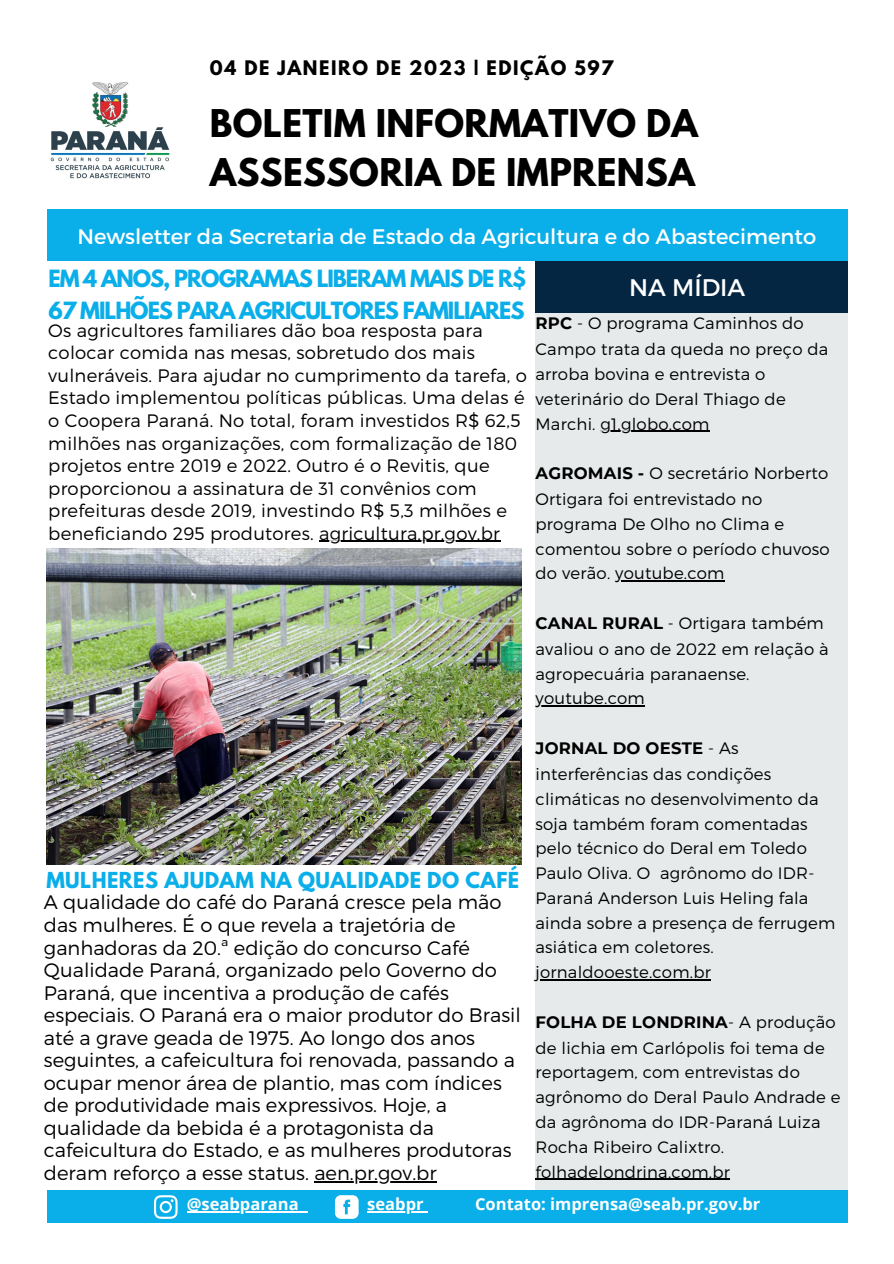
<style>
.page{position:relative;width:894px;height:1264px;background:#fff}
.page>*{position:absolute;margin:0;border:0;box-sizing:border-box;transform-origin:0 0}
.t1{font:700 33.9px/48.3px "League Spartan";letter-spacing:.01em;color:#000}
.t2{font:24px "Montserrat";color:#fff}
.t3{font:700 21px "League Spartan";letter-spacing:-.05em;color:#0aaee9}
.t4{font:21px "Montserrat";color:#fff}
.t5{font:300 19.5px/22.5px "Montserrat";color:#000}
.t6{font:700 19.5px "League Spartan";letter-spacing:.025em;color:#0aaee9}
.t7{font:300 18px/22.5px "Montserrat";letter-spacing:.015em;color:#000}
.t8{font:700 17.85px "League Spartan";letter-spacing:.09em;color:#000}
.t9{font:300 16.5px/24.9px "Montserrat";letter-spacing:.015em;color:#000}
.t10{font:700 16.5px "Open Sans";color:#fff}
.s1{font-weight:700}
</style>
<div class="page">
<div style="left:47px;top:209px;width:800px;height:52px;background:#0aaee9"></div>
<div style="left:47px;top:1189px;width:800px;height:33px;background:#0aaee9"></div>
<div style="left:535px;top:313px;width:312px;height:876px;background:#e6eaeb"></div>
<div style="left:535px;top:261px;width:312px;height:52px;background:#052642"></div>
<img style="left:50px;top:82px;width:120px;height:97px">
<hr style="left:187px;top:1211px;width:111px;height:1px;background:#fff">
<hr style="left:367px;top:1211px;width:56px;height:1px;background:#fff">
<svg style="left:154px;top:1195px;width:23px;height:23px"></svg>
<svg style="left:335px;top:1195px;width:23px;height:23px"></svg>
<img style="left:47px;top:548px;width:474px;height:316px">
<hr style="left:600px;top:431px;width:109px;height:1px;background:#000">
<hr style="left:615px;top:580px;width:109px;height:1px;background:#000">
<hr style="left:535px;top:705px;width:110px;height:1px;background:#000">
<hr style="left:535px;top:979px;width:176px;height:1px;background:#000">
<hr style="left:535px;top:1178px;width:195px;height:1px;background:#000">
<hr style="left:319px;top:541px;width:181px;height:1px;background:#000">
<hr style="left:314px;top:1180px;width:122px;height:1px;background:#000">
<p class="t8" style="left:210px;top:59px;width:405px">04 DE JANEIRO DE 2023 | EDIÇÃO 597</p>
<h1 class="t1" style="left:210px;top:104px;width:489px">BOLETIM INFORMATIVO DA<br>ASSESSORIA DE IMPRENSA</h1>
<p class="t4" style="left:77px;top:223px;width:740px">Newsletter da Secretaria de Estado da Agricultura e do Abastecimento</p>
<p class="t3" style="left:49px;top:268px;width:479px">EM 4 ANOS, PROGRAMAS LIBERAM MAIS DE R$</p>
<h2 class="t2" style="left:629px;top:271px;width:117px">NA MÍDIA</h2>
<p class="t3" style="left:49px;top:300px;width:477px">67 MILHÕES PARA AGRICULTORES FAMILIARES</p>
<p class="t7" style="left:48px;top:318px;width:480px">Os agricultores familiares dão boa resposta para colocar comida nas mesas, sobretudo dos mais vulneráveis. Para ajudar no cumprimento da tarefa, o Estado implementou políticas públicas. Uma delas é o Coopera Paraná. No total, foram investidos R$ 62,5 milhões nas organizações, com formalização de 180 projetos entre 2019 e 2022. Outro é o Revitis, que proporcionou a assinatura de 31 convênios com prefeituras desde 2019, investindo R$ 5,3 milhões e beneficiando 295 produtores. agricultura.pr.gov.br</p>
<p class="t9" style="left:535px;top:310px;width:294px"><span class="s1">RPC</span> - O programa Caminhos do<br>Campo trata da queda no preço da arroba bovina e entrevista o veterinário do Deral Thiago de<br>Marchi. g1.globo.com</p>
<p class="t9" style="left:535px;top:460px;width:296px"><span class="s1">AGROMAIS -</span> O secretário Norberto<br>Ortigara foi entrevistado no programa De Olho no Clima e comentou sobre o período chuvoso do verão. youtube.com</p>
<p class="t9" style="left:535px;top:609px;width:294px"><span class="s1">CANAL RURAL</span> - Ortigara também avaliou o ano de 2022 em relação à agropecuária paranaense. youtube.com</p>
<p class="t9" style="left:535px;top:735px;width:301px"><span class="s1">JORNAL DO OESTE</span> - As interferências das condições climáticas no desenvolvimento da soja também foram comentadas pelo técnico do Deral em Toledo<br>Paulo Oliva. O agrônomo do IDR-<br>Paraná Anderson Luis Heling fala ainda sobre a presença de ferrugem asiática em coletores. jornaldooeste.com.br</p>
<p class="t9" style="left:535px;top:1008px;width:306px"><span class="s1">FOLHA DE LONDRINA</span>- A produção de lichia em Carlópolis foi tema de reportagem, com entrevistas do agrônomo do Deral Paulo Andrade e da agrônoma do IDR-Paraná Luiza<br>Rocha Ribeiro Calixtro. folhadelondrina.com.br</p>
<p class="t6" style="left:46px;top:870px;width:474px">MULHERES AJUDAM NA QUALIDADE DO CAFÉ</p>
<p class="t5" style="left:44px;top:890px;width:478px">A qualidade do café do Paraná cresce pela mão das mulheres. É o que revela a trajetória de ganhadoras da 20.ª edição do concurso Café Qualidade Paraná, organizado pelo Governo do Paraná, que incentiva a produção de cafés especiais. O Paraná era o maior produtor do Brasil até a grave geada de 1975. Ao longo dos anos seguintes, a cafeicultura foi renovada, passando a ocupar menor área de plantio, mas com índices de produtividade mais expressivos. Hoje, a qualidade da bebida é a protagonista da cafeicultura do Estado, e as mulheres produtoras deram reforço a esse status. aen.pr.gov.br</p>
<p class="t10" style="left:187px;top:1192px;width:113px">@seabparana</p>
<p class="t10" style="left:367px;top:1192px;width:58px">seabpr</p>
<p class="t10" style="left:475px;top:1192px;width:287px">Contato: imprensa@seab.pr.gov.br</p>
</div>
